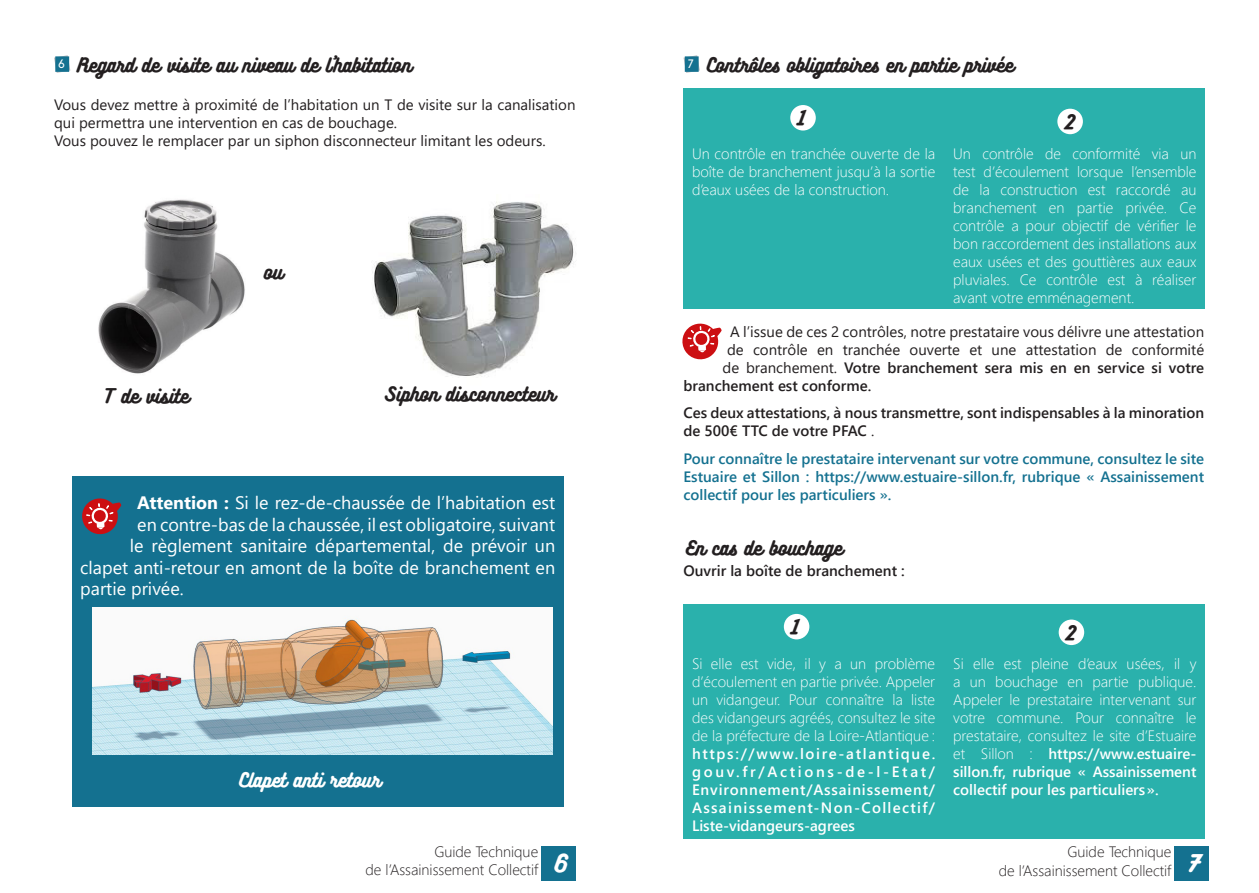
<style>
.page{position:relative;width:1259px;height:893px;background:#fff}
.page>*{position:absolute;margin:0;border:0;box-sizing:border-box;transform-origin:0 0}
.t1{font:22.5px "Bukhari Script";color:#fff}
.t2{font:18px "Segoe UI";color:#fff}
.t3{font:18px "Bukhari Script";color:#231f20}
.t4{font:18px "Bukhari Script";color:#fff}
.t5{font:300 15px/18px "Segoe UI";color:#fff;text-align:justify}
.t6{font:15px/18px "Segoe UI";color:#231f20}
.t7{font:600 15px/18px "Segoe UI";color:#231f20}
.t8{font:600 15px/18px "Segoe UI";color:#147190;text-align:justify}
.t9{font:300 15px "Segoe UI";color:#231f20}
.t10{font:12px "Biko";color:#fff}
.s1{font-weight:700}
.s2{font-weight:400}
.s3{font-weight:600}
</style>
<div class="page">
<div style="left:541px;top:846px;width:34px;height:35px;background:#147190"></div>
<div style="left:1174px;top:847px;width:34px;height:34px;background:#147190"></div>
<svg style="left:54px;top:55px;width:16px;height:18px"></svg>
<img style="left:372px;top:201px;width:204px;height:176px">
<img style="left:98px;top:199px;width:147px;height:175px">
<div style="left:72px;top:476px;width:492px;height:331px;background:#147190"></div>
<svg style="left:82px;top:498px;width:39px;height:37px"></svg>
<img style="left:92px;top:607px;width:461px;height:148px">
<div style="left:683px;top:88px;width:522px;height:221px;background:#2ab1ac"></div>
<div style="left:683px;top:604px;width:522px;height:235px;background:#2ab1ac"></div>
<svg style="left:683px;top:55px;width:17px;height:18px"></svg>
<svg style="left:682px;top:323px;width:39px;height:37px"></svg>
<div style="left:790px;top:105px;width:26px;height:26px;background:#fff;border-radius:50%"></div>
<div style="left:1057px;top:109px;width:26px;height:25px;background:#fff;border-radius:50%"></div>
<div style="left:784px;top:614px;width:25px;height:25px;background:#fff;border-radius:50%"></div>
<div style="left:1058px;top:620px;width:26px;height:25px;background:#fff;border-radius:50%"></div>
<p class="t3" style="left:77px;top:55px;width:336px">Regard de visite au niveau de l’habitation</p>
<p class="t10" style="left:59px;top:57px;width:8px">6</p>
<p class="t6" style="left:54px;top:95px;width:523px">Vous devez mettre à proximité de l’habitation un T de visite sur la canalisation qui permettra une intervention en cas de bouchage.</p>
<p class="t6" style="left:54px;top:131px;width:493px">Vous pouvez le remplacer par un siphon disconnecteur limitant les odeurs.</p>
<p class="t3" style="left:264px;top:262px;width:21px">ou</p>
<p class="t3" style="left:103px;top:387px;width:87px">T de visite</p>
<p class="t3" style="left:384px;top:384px;width:172px">Siphon disconnecteur</p>
<p class="t2" style="left:137px;top:486px;width:419px"><span class="s1">Attention :</span> Si le rez-de-chaussée de l’habitation est</p>
<p class="t2" style="left:137px;top:507px;width:419px">en contre-bas de la chaussée, il est obligatoire, suivant</p>
<p class="t2" style="left:130px;top:529px;width:427px">le règlement sanitaire départemental, de prévoir un</p>
<p class="t2" style="left:80px;top:550px;width:476px">clapet anti-retour en amont de la boîte de branchement en</p>
<p class="t2" style="left:80px;top:572px;width:105px">partie privée.</p>
<p class="t4" style="left:240px;top:770px;width:142px">Clapet anti retour</p>
<p class="t10" style="left:688px;top:57px;width:7px">7</p>
<p class="t3" style="left:707px;top:55px;width:308px">Contrôles obligatoires en partie privée</p>
<p class="t3" style="left:797px;top:108px;width:9px">1</p>
<p class="t3" style="left:1064px;top:112px;width:12px">2</p>
<p class="t5" style="left:692px;top:143px;width:245px">Un contrôle en tranchée ouverte de la boîte de branchement jusqu’à la sortie d’eaux usées de la construction.</p>
<p class="t5" style="left:953px;top:143px;width:245px">Un contrôle de conformité via un test d’écoulement lorsque l’ensemble de la construction est raccordé au branchement en partie privée. Ce contrôle a pour objectif de vérifier le bon raccordement des installations aux eaux usées et des gouttières aux eaux pluviales. Ce contrôle est à réaliser avant votre emménagement.</p>
<p class="t6" style="left:730px;top:321px;width:476px">A l’issue de ces 2 contrôles, notre prestataire vous délivre une attestation</p>
<p class="t6" style="left:727px;top:339px;width:479px">de contrôle en tranchée ouverte et une attestation de conformité</p>
<p class="t7" style="left:722px;top:357px;width:483px"><span class="s2">de branchement.</span> Votre branchement sera mis en en service si votre</p>
<p class="t7" style="left:683px;top:375px;width:189px">branchement est conforme.</p>
<p class="t7" style="left:683px;top:402px;width:522px">Ces deux attestations, à nous transmettre, sont indispensables à la minoration de 500€ TTC de votre PFAC <span class="s2">.</span></p>
<p class="t8" style="left:683px;top:449px;width:522px">Pour connaître le prestataire intervenant sur votre commune, consultez le site Estuaire et Sillon : https://www.estuaire-sillon.fr, rubrique « Assainissement collectif pour les particuliers ».</p>
<p class="t3" style="left:686px;top:539px;width:158px">En cas de bouchage</p>
<p class="t7" style="left:683px;top:561px;width:223px">Ouvrir la boîte de branchement :</p>
<p class="t3" style="left:791px;top:617px;width:9px">1</p>
<p class="t3" style="left:1066px;top:623px;width:12px">2</p>
<p class="t5" style="left:692px;top:654px;width:245px">Si elle est vide, il y a un problème d’écoulement en partie privée. Appeler un vidangeur. Pour connaître la liste des vidangeurs agréés, consultez le site de la préfecture de la Loire-Atlantique : <span class="s3">https://www.loire-atlantique. gouv.fr/Actions-de-l-Etat/ Environnement/Assainissement/ Assainissement-Non-Collectif/ Liste-vidangeurs-agrees</span></p>
<p class="t5" style="left:953px;top:654px;width:245px">Si elle est pleine d’eaux usées, il y a un bouchage en partie publique.<br>Appeler le prestataire intervenant sur votre commune. Pour connaître le prestataire, consultez le site d’Estuaire et Sillon : <span class="s3">https://www.estuaire&shy;sillon.fr, rubrique « Assainissement collectif pour les particuliers».</span></p>
<p class="t9" style="left:434px;top:838px;width:105px">Guide Technique</p>
<p class="t9" style="left:365px;top:856px;width:174px">de l’Assainissement Collectif</p>
<p class="t9" style="left:1067px;top:838px;width:105px">Guide Technique</p>
<p class="t1" style="left:554px;top:851px;width:15px">6</p>
<p class="t9" style="left:998px;top:856px;width:174px">de l’Assainissement Collectif</p>
<p class="t1" style="left:1187px;top:851px;width:15px">7</p>
</div>
